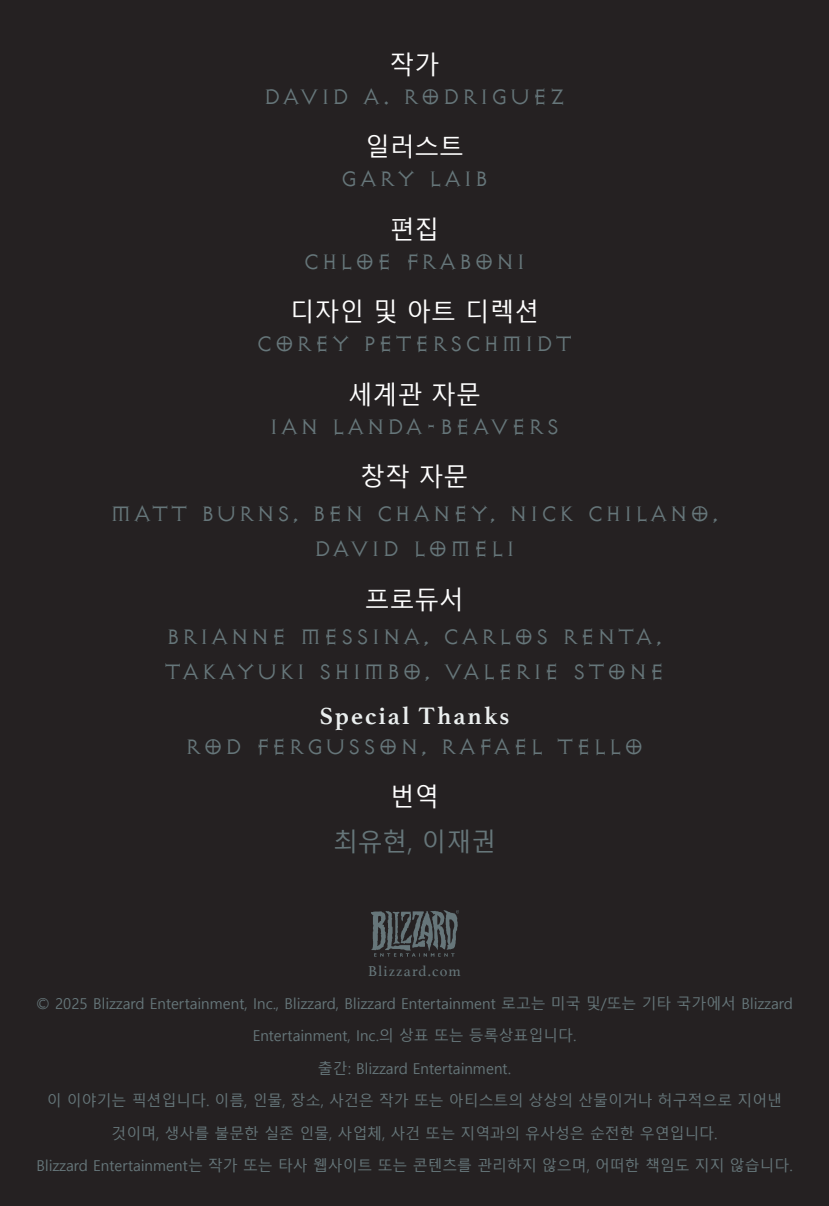
<style>
.page{position:relative;width:829px;height:1206px;background:#fff}
.page>*{position:absolute;margin:0;border:0;box-sizing:border-box;transform-origin:0 0}
.t1{font:300 25px/35px "Exocet Blizzard OT";letter-spacing:.04em;color:#66767a;text-align:center}
.t2{font:25px "Malgun Gothic";color:#fff}
.t3{font:700 25px "Athelas";letter-spacing:.08em;color:#ebefef}
.t4{font:25px "Malgun Gothic";color:#66767a}
.t5{font:15px/32.5px "Malgun Gothic";color:#66767a;text-align:center}
.t6{font:15px "Athelas";letter-spacing:.08em;color:#66767a}
</style>
<div class="page">
<div style="left:0;top:0;width:828px;height:1206px;background:#231f20"></div>
<img style="left:371px;top:910px;width:88px;height:47px">
<h1 class="t2" style="left:389px;top:50px;width:51px">작가</h1>
<h1 class="t1" style="left:263px;top:79px;width:304px">DAVID A. RODRIGUEZ</h1>
<h1 class="t2" style="left:364px;top:133px;width:101px">일러스트</h1>
<h1 class="t1" style="left:340px;top:161px;width:150px">GARY LAIB</h1>
<h1 class="t2" style="left:389px;top:215px;width:51px">편집</h1>
<h1 class="t1" style="left:303px;top:244px;width:224px">CHLOE FRABONI</h1>
<h1 class="t2" style="left:290px;top:298px;width:250px">디자인 및 아트 디렉션</h1>
<h1 class="t1" style="left:256px;top:326px;width:318px">COREY PETERSCHMIDT</h1>
<h1 class="t2" style="left:348px;top:380px;width:134px">세계관 자문</h1>
<h1 class="t1" style="left:269px;top:409px;width:292px">IAN LANDA-BEAVERS</h1>
<h1 class="t2" style="left:360px;top:463px;width:109px">창작 자문</h1>
<h1 class="t1" style="left:110px;top:496px;width:610px">MATT BURNS, BEN CHANEY, NICK CHILANO,<br>DAVID LOMELI</h1>
<h1 class="t2" style="left:365px;top:585px;width:101px">프로듀서</h1>
<h1 class="t1" style="left:164px;top:619px;width:502px;text-align:left">BRIANNE MESSINA, CARLOS RENTA,<br>TAKAYUKI SHIMBO, VALERIE STONE</h1>
<h1 class="t3" style="left:319px;top:695px;width:191px">Special Thanks</h1>
<h1 class="t1" style="left:185px;top:729px;width:460px">ROD FERGUSSON, RAFAEL TELLO</h1>
<h1 class="t2" style="left:389px;top:783px;width:51px">번역</h1>
<h1 class="t4" style="left:333px;top:828px;width:164px">최유현, 이재권</h1>
<p class="t6" style="left:368px;top:959px;width:94px">Blizzard.com</p>
<p class="t5" style="left:36px;top:987px;width:757px">© 2025 Blizzard Entertainment, Inc., Blizzard, Blizzard Entertainment 로고는 미국 및/또는 기타 국가에서 Blizzard Entertainment, Inc.의 상표 또는 등록상표입니다.<br>출간: Blizzard Entertainment.<br>이 이야기는 픽션입니다. 이름, 인물, 장소, 사건은 작가 또는 아티스트의 상상의 산물이거나 허구적으로 지어낸 것이며, 생사를 불문한 실존 인물, 사업체, 사건 또는 지역과의 유사성은 순전한 우연입니다.<br>Blizzard Entertainment는 작가 또는 타사 웹사이트 또는 콘텐츠를 관리하지 않으며, 어떠한 책임도 지지 않습니다.</p>
</div>
